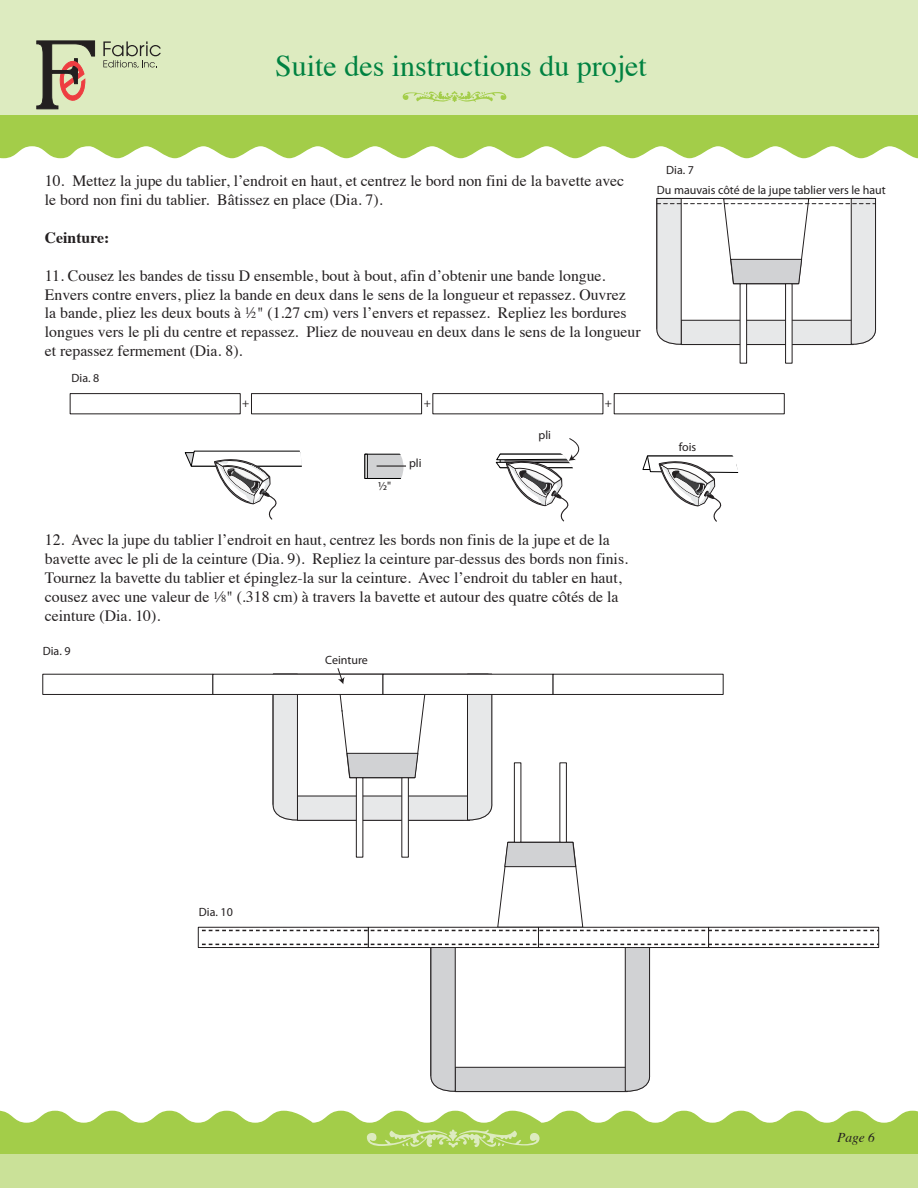
<style>
.page{position:relative;width:918px;height:1188px;background:#fff}
.page>*{position:absolute;margin:0;border:0;box-sizing:border-box;transform-origin:0 0}
.t1{font:30px "Times";color:#008241}
.t2{font:15.75px/18.9px "Times";color:#231f20}
.t3{font:700 15.75px "Times";color:#231f20}
.t4{font:italic 13.5px "Times";color:#231f20}
.t5{font:12px/19.4px "Myriad Pro";color:#231f20}
.s1{font-size:10.5px}
</style>
<div class="page">
<div style="left:785px;top:283px;width:7px;height:81px;background:#fff;border:1px solid #231f20"></div>
<div style="left:740px;top:283px;width:7px;height:81px;background:#fff;border:1px solid #231f20"></div>
<svg style="left:656px;top:198px;width:221px;height:147px"></svg>
<div style="left:401px;top:777px;width:8px;height:81px;background:#fff;border:1px solid #231f20"></div>
<div style="left:356px;top:777px;width:7px;height:81px;background:#fff;border:1px solid #231f20"></div>
<div style="left:42px;top:674px;width:171px;height:21px;background:#fff;border:1px solid #231f20"></div>
<div style="left:213px;top:674px;width:170px;height:21px;background:#fff;border:1px solid #231f20"></div>
<div style="left:383px;top:674px;width:170px;height:21px;background:#fff;border:1px solid #231f20"></div>
<div style="left:553px;top:674px;width:171px;height:21px;background:#fff;border:1px solid #231f20"></div>
<svg style="left:271px;top:668px;width:223px;height:153px"></svg>
<svg style="left:184px;top:450px;width:118px;height:70px"></svg>
<svg style="left:368px;top:454px;width:36px;height:25px"></svg>
<div style="left:365px;top:454px;width:3px;height:25px;background:#fff;border:1px solid #000"></div>
<hr style="left:377px;top:465px;width:29px;height:2px;background:#231f20">
<div style="left:70px;top:393px;width:171px;height:21px;background:#fff;border:1px solid #231f20"></div>
<div style="left:251px;top:393px;width:171px;height:21px;background:#fff;border:1px solid #231f20"></div>
<div style="left:432px;top:393px;width:171px;height:21px;background:#fff;border:1px solid #231f20"></div>
<div style="left:614px;top:393px;width:171px;height:21px;background:#fff;border:1px solid #231f20"></div>
<svg style="left:495px;top:438px;width:85px;height:84px"></svg>
<svg style="left:642px;top:455px;width:97px;height:67px"></svg>
<div style="left:514px;top:762px;width:7px;height:81px;background:#fff;border:1px solid #231f20"></div>
<div style="left:559px;top:762px;width:8px;height:81px;background:#fff;border:1px solid #231f20"></div>
<div style="left:198px;top:927px;width:171px;height:21px;background:#fff;border:1px solid #231f20"></div>
<div style="left:368px;top:927px;width:171px;height:21px;background:#fff;border:1px solid #231f20"></div>
<div style="left:538px;top:927px;width:171px;height:21px;background:#fff;border:1px solid #231f20"></div>
<div style="left:708px;top:927px;width:171px;height:21px;background:#fff;border:1px solid #231f20"></div>
<svg style="left:202px;top:841px;width:677px;height:90px"></svg>
<svg style="left:202px;top:944px;width:677px;height:148px"></svg>
<div style="left:0;top:0;width:918px;height:119px;background:#ddebc0"></div>
<div style="left:0;top:1123px;width:918px;height:31px;background:#a3cd49"></div>
<div style="left:0;top:1154px;width:918px;height:34px;background:#cae198"></div>
<svg style="left:0;top:1110px;width:918px;height:38px"></svg>
<div style="left:0;top:115px;width:918px;height:31px;background:#a3cd49"></div>
<svg style="left:0;top:146px;width:918px;height:13px"></svg>
<svg style="left:403px;top:91px;width:103px;height:11px"></svg>
<svg style="left:37px;top:41px;width:58px;height:68px"></svg>
<svg style="left:103px;top:41px;width:58px;height:27px"></svg>
<h1 class="t1" style="left:275px;top:37px;width:373px">Suite des instructions du projet</h1>
<p class="t2" style="left:45px;top:170px;width:581px">10. Mettez la jupe du tablier, l’endroit en haut, et centrez le bord non fini de la bavette avec le bord non fini du tablier. Bâtissez en place (Dia. 7).</p>
<p class="t3" style="left:45px;top:222px;width:66px">Ceinture:</p>
<p class="t2" style="left:45px;top:265px;width:597px">11. Cousez les bandes de tissu D ensemble, bout à bout, afin d’obtenir une bande longue.<br>Envers contre envers, pliez la bande en deux dans le sens de la longueur et repassez. Ouvrez la bande, pliez les deux bouts à ½" (1.27 cm) vers l’envers et repassez. Repliez les bordures longues vers le pli du centre et repassez. Pliez de nouveau en deux dans le sens de la longueur et repassez fermement (Dia. 8).</p>
<p class="t5" style="left:72px;top:368px;width:29px">Dia. 8</p>
<p class="t5" style="left:242px;top:393px;width:9px">+</p>
<p class="t5" style="left:424px;top:393px;width:9px">+</p>
<p class="t5" style="left:605px;top:393px;width:9px">+</p>
<p class="t5" style="left:378px;top:476px;width:15px">½"</p>
<p class="t5" style="left:409px;top:453px;width:14px">pli</p>
<p class="t5" style="left:539px;top:425px;width:14px">pli</p>
<p class="t5" style="left:657px;top:160px;width:230px;text-indent:9px">Dia. 7<br>Du mauvais côté de la jupe tablier vers le haut</p>
<p class="t5" style="left:679px;top:437px;width:19px">fois</p>
<p class="t2" style="left:45px;top:529px;width:585px">12. Avec la jupe du tablier l’endroit en haut, centrez les bords non finis de la jupe et de la bavette avec le pli de la ceinture (Dia. 9). Repliez la ceinture par-dessus des bords non finis.<br>Tournez la bavette du tablier et épinglez-la sur la ceinture. Avec l’endroit du tabler en haut, cousez avec une valeur de <sup>1</sup>⁄<span class="s1">8</span>" (.318 cm) à travers la bavette et autour des quatre côtés de la ceinture (Dia. 10).</p>
<p class="t5" style="left:43px;top:641px;width:29px">Dia. 9</p>
<p class="t5" style="left:325px;top:651px;width:44px">Ceinture</p>
<p class="t5" style="left:199px;top:902px;width:35px">Dia. 10</p>
<p class="t4" style="left:837px;top:1126px;width:39px">Page 6</p>
</div>
